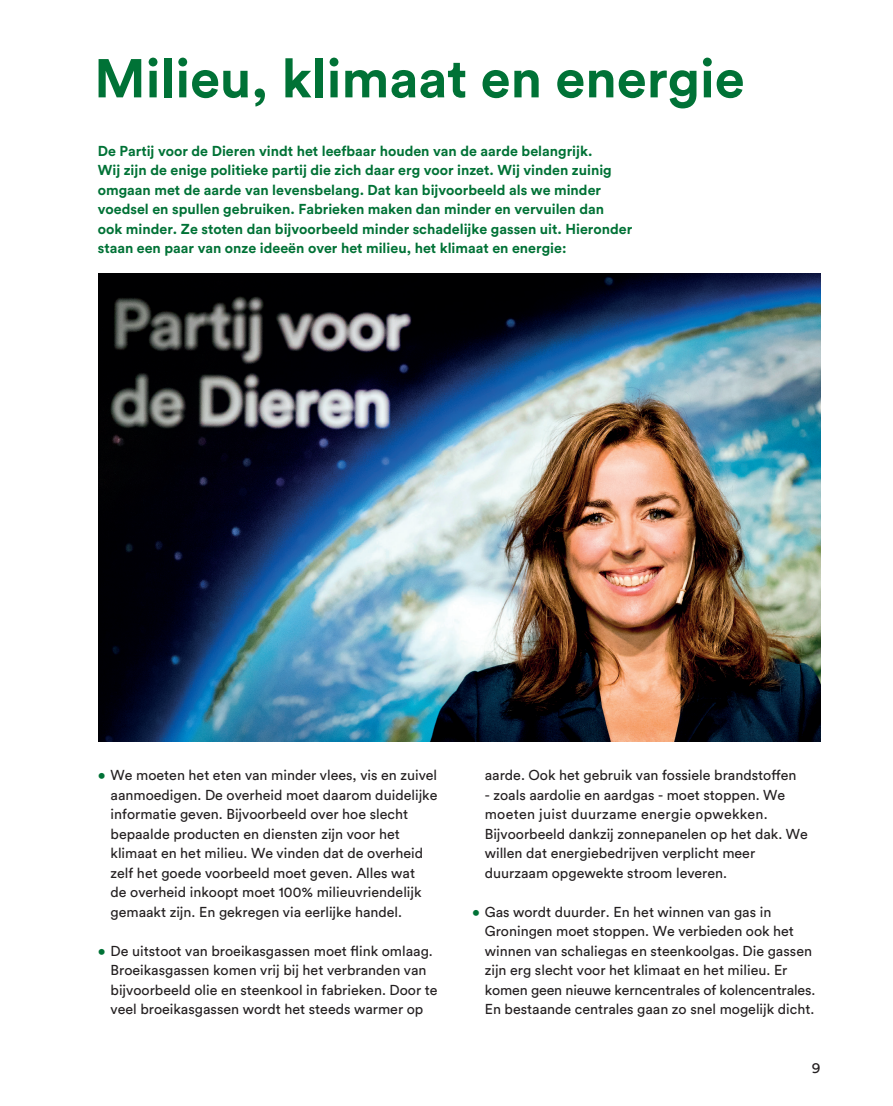
<style>
.page{position:relative;width:893px;height:1106px;background:#fff}
.page>*{position:absolute;margin:0;border:0;box-sizing:border-box;transform-origin:0 0}
.t1{font:700 54px "Circular Pro";color:#007236}
.t2{font:15px "Circular Pro";color:#231f20}
.t3{font:14.25px/19.5px "Circular Pro";color:#231f20}
.t4{font:700 14.25px/19.5px "Circular Pro";color:#007236}
.s1{color:#007236}
</style>
<div class="page">
<img style="left:98px;top:273px;width:723px;height:468px">
<h1 class="t1" style="left:94px;top:41px;width:652px">Milieu, klimaat en energie</h1>
<p class="t4" style="left:98px;top:140px;width:536px">De Partij voor de Dieren vindt het leefbaar houden van de aarde belangrijk.<br>Wij zijn de enige politieke partij die zich daar erg voor inzet. Wij vinden zuinig omgaan met de aarde van levensbelang. Dat kan bijvoorbeeld als we minder voedsel en spullen gebruiken. Fabrieken maken dan minder en vervuilen dan<br>ook minder. Ze stoten dan bijvoorbeeld minder schadelijke gassen uit. Hieronder staan een paar van onze ideeën over het milieu, het klimaat en energie:</p>
<p class="t3" style="left:111px;top:765px;width:328px;text-indent:-13px"><span class="s1">•</span> We moeten het eten van minder vlees, vis en zuivel aanmoedigen. De overheid moet daarom duidelijke informatie geven. Bijvoorbeeld over hoe slecht bepaalde producten en diensten zijn voor het klimaat en het milieu. We vinden dat de overheid zelf het goede voorbeeld moet geven. Alles wat<br>de overheid inkoopt moet 100% milieuvriendelijk gemaakt zijn. En gekregen via eerlijke handel.</p>
<p class="t3" style="left:111px;top:940px;width:329px;text-indent:-13px"><span class="s1">•</span> De uitstoot van broeikasgassen moet flink omlaag.<br>Broeikasgassen komen vrij bij het verbranden van bijvoorbeeld olie en steenkool in fabrieken. Door te veel broeikasgassen wordt het steeds warmer op</p>
<p class="t3" style="left:485px;top:765px;width:313px">aarde. Ook het gebruik van fossiele brandstoffen</p>
<p class="t3" style="left:485px;top:784px;width:325px">- zoals aardolie en aardgas - moet stoppen. We moeten juist duurzame energie opwekken.<br>Bijvoorbeeld dankzij zonnepanelen op het dak. We willen dat energiebedrijven verplicht meer duurzaam opgewekte stroom leveren.</p>
<p class="t3" style="left:485px;top:901px;width:332px;text-indent:-13px"><span class="s1">•</span> Gas wordt duurder. En het winnen van gas in Groningen moet stoppen. We verbieden ook het winnen van schaliegas en steenkoolgas. Die gassen zijn erg slecht voor het klimaat en het milieu. Er komen geen nieuwe kerncentrales of kolencentrales.<br>En bestaande centrales gaan zo snel mogelijk dicht.</p>
<p class="t2" style="left:812px;top:1057px;width:10px">9</p>
</div>
